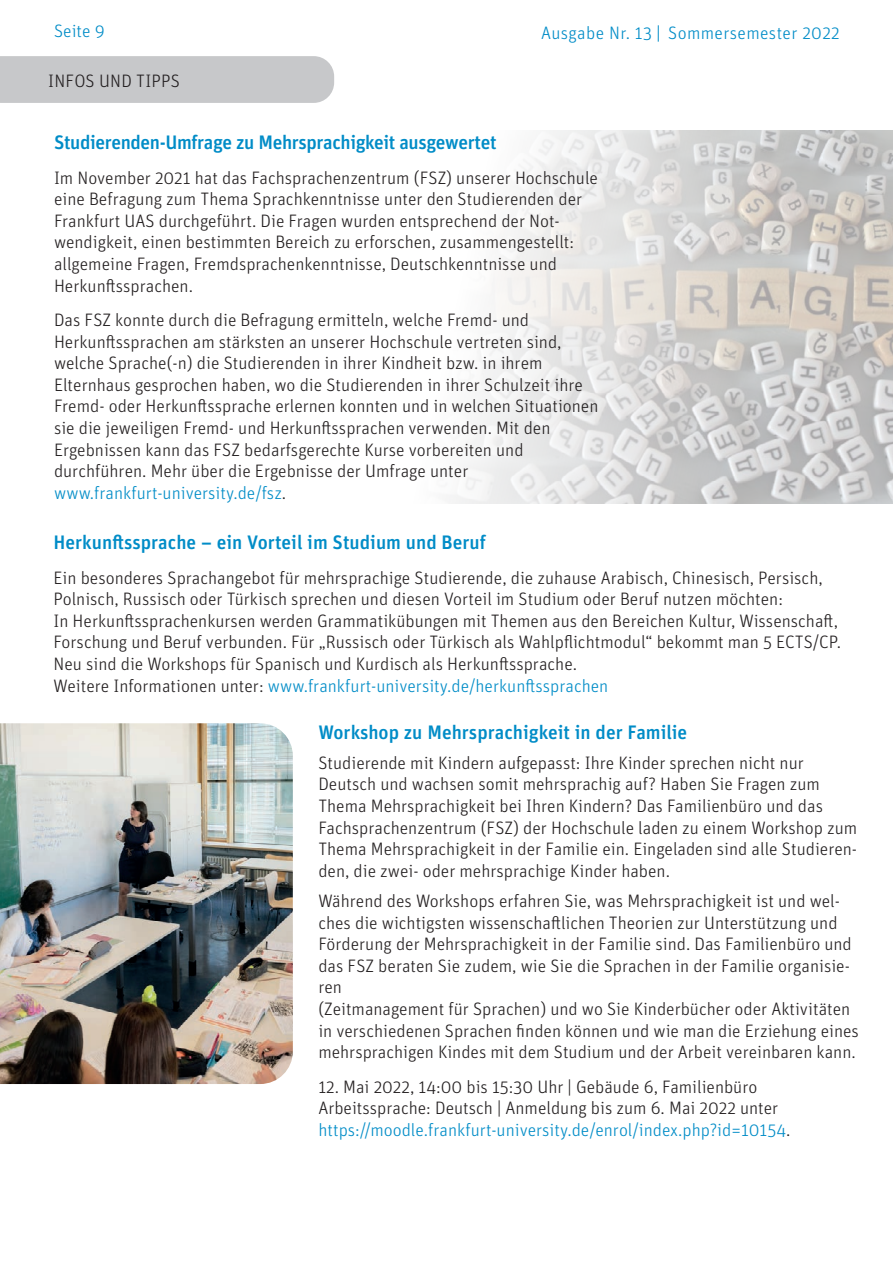
<style>
.page{position:relative;width:893px;height:1263px;background:#fff}
.page>*{position:absolute;margin:0;border:0;box-sizing:border-box;transform-origin:0 0}
.t1{font:500 19.5px "Unit Pro";color:#008cc7}
.t2{font:500 19.5px "Unit Pro";letter-spacing:-.02em;color:#008cc7}
.t3{font:300 18px/21.6px "Unit Pro";color:#231f20}
.t4{font:300 18px "Unit Pro";letter-spacing:.02em;color:#008cc7}
.s1{font-style:italic}
.s2{color:#008cc7}
</style>
<div class="page">
<img style="left:448px;top:130px;width:445px;height:374px">
<img style="left:0;top:723px;width:293px;height:361px">
<div style="left:0;top:56px;width:334px;height:47px;background:#c7c8ca"></div>
<p class="t4" style="left:54px;top:19px;width:52px">Seite 9</p>
<p class="t4" style="left:541px;top:21px;width:300px">Ausgabe Nr. 13 <span class="s1">/</span>Sommersemester 2022</p>
<p class="t3" style="left:48px;top:70px;width:133px">INFOS UND TIPPS</p>
<p class="t2" style="left:54px;top:129px;width:444px">Studierenden-Umfrage zu Mehrsprachigkeit ausgewertet</p>
<p class="t3" style="left:54px;top:166px;width:545px">Im November 2021 hat das Fachsprachenzentrum (FSZ) unserer Hochschule eine Befragung zum Thema Sprachkenntnisse unter den Studierenden der Frankfurt UAS durchgeführt. Die Fragen wurden entsprechend der Not&shy;wendigkeit, einen bestimmten Bereich zu erforschen, zusammengestellt: allgemeine Fragen, Fremdsprachenkenntnisse, Deutschkenntnisse und Herkunftssprachen.</p>
<p class="t3" style="left:54px;top:309px;width:546px">Das FSZ konnte durch die Befragung ermitteln, welche Fremd- und Herkunftssprachen am stärksten an unserer Hochschule vertreten sind, welche Sprache(-n) die Studierenden in ihrer Kindheit bzw. in ihrem Elternhaus gesprochen haben, wo die Studierenden in ihrer Schulzeit ihre Fremd- oder Herkunftssprache erlernen konnten und in welchen Situationen sie die jeweiligen Fremd- und Herkunftssprachen verwenden. Mit den Ergebnissen kann das FSZ bedarfsgerechte Kurse vorbereiten und durchführen. Mehr über die Ergebnisse der Umfrage unter <span class="s2">www.frankfurt-university.de/fsz</span>.</p>
<p class="t1" style="left:54px;top:528px;width:434px">Herkunftssprache – ein Vorteil im Studium und Beruf</p>
<p class="t3" style="left:54px;top:566px;width:789px">Ein besonderes Sprachangebot für mehrsprachige Studierende, die zuhause Arabisch, Chinesisch, Persisch, Polnisch, Russisch oder Türkisch sprechen und diesen Vorteil im Studium oder Beruf nutzen möchten:<br>In Herkunftssprachenkursen werden Grammatikübungen mit Themen aus den Bereichen Kultur, Wissenschaft, Forschung und Beruf verbunden. Für „Russisch oder Türkisch als Wahlpflichtmodul“ bekommt man 5 ECTS/CP.<br>Neu sind die Workshops für Spanisch und Kurdisch als Herkunftssprache.<br>Weitere Informationen unter: <span class="s2">www.frankfurt-university.de/herkunftssprachen</span></p>
<p class="t1" style="left:318px;top:718px;width:370px">Workshop zu Mehrsprachigkeit in der Familie</p>
<p class="t3" style="left:318px;top:751px;width:540px">Studierende mit Kindern aufgepasst: Ihre Kinder sprechen nicht nur Deutsch und wachsen somit mehrsprachig auf? Haben Sie Fragen zum Thema Mehrsprachigkeit bei Ihren Kindern? Das Familienbüro und das Fachsprachenzentrum (FSZ) der Hochschule laden zu einem Workshop zum Thema Mehrsprachigkeit in der Familie ein. Eingeladen sind alle Studieren&shy;den, die zwei- oder mehrsprachige Kinder haben.</p>
<p class="t3" style="left:318px;top:889px;width:542px">Während des Workshops erfahren Sie, was Mehrsprachigkeit ist und wel&shy;ches die wichtigsten wissenschaftlichen Theorien zur Unterstützung und Förderung der Mehrsprachigkeit in der Familie sind. Das Familienbüro und das FSZ beraten Sie zudem, wie Sie die Sprachen in der Familie organisie&shy;ren<br>(Zeitmanagement für Sprachen) und wo Sie Kinderbücher oder Aktivitäten in verschiedenen Sprachen finden können und wie man die Erziehung eines mehrsprachigen Kindes mit dem Studium und der Arbeit vereinbaren kann.</p>
<p class="t3" style="left:318px;top:1075px;width:474px">12. Mai 2022, 14:00 bis 15:30 Uhr | Gebäude 6, Familienbüro<br>Arbeitssprache: Deutsch | Anmeldung bis zum 6. Mai 2022 unter <span class="s2">https://moodle.frankfurt-university.de/enrol/index.php?id=10154</span>.</p>
</div>
